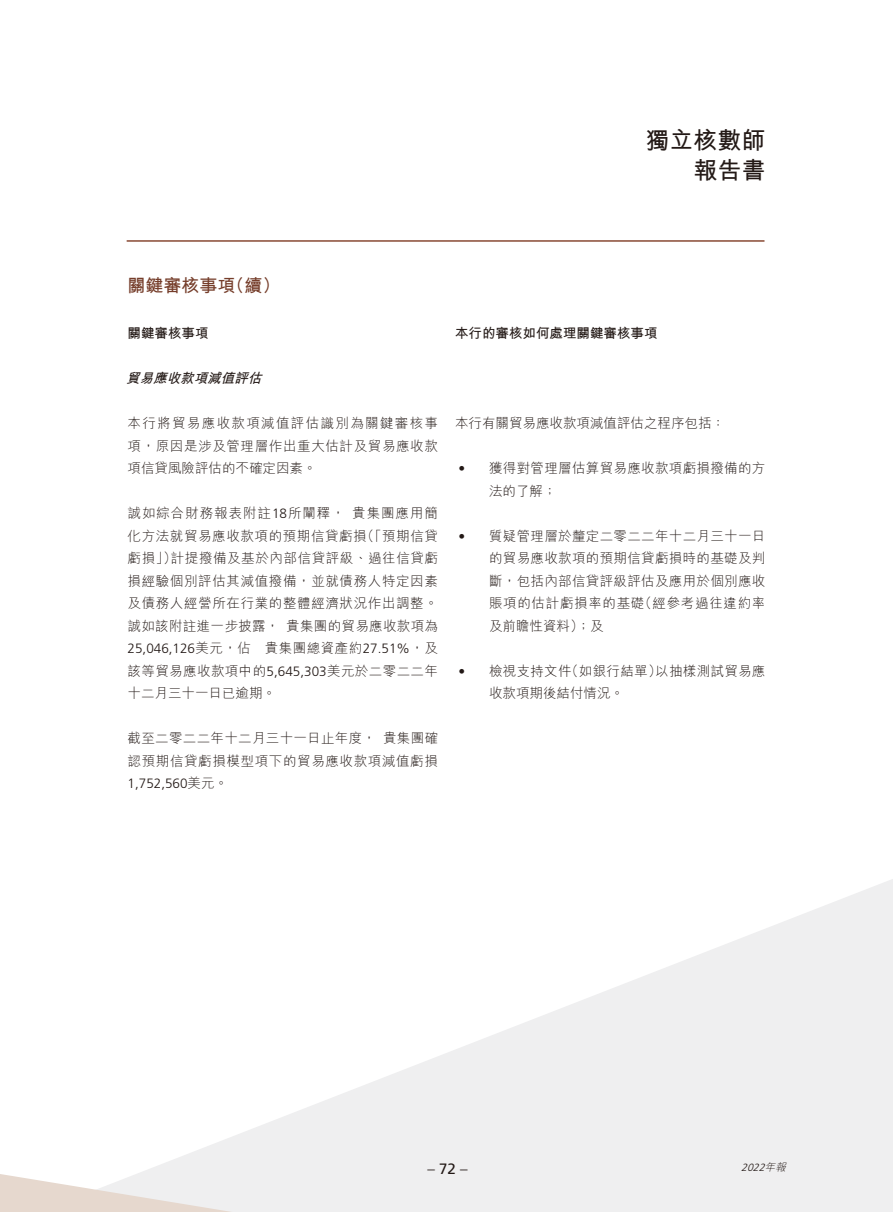
<style>
.page{position:relative;width:893px;height:1212px;background:#fff}
.page>*{position:absolute;margin:0;border:0;box-sizing:border-box;transform-origin:0 0}
.t1{font:700 24px/30px "M Hei HK";color:#231916;text-align:right}
.t2{font:700 18px "M Hei HK";color:#753d2a}
.t3{font:300 15px "Frutiger LT Std";color:#231916}
.t4{font:300 13.5px/22.5px "M Hei HK";letter-spacing:.025em;color:#231916}
.t5{font:300 13.5px/22.5px "M Hei HK";letter-spacing:.045em;color:#231916}
.t6{font:300 13.5px "M Hei HK";color:#231916}
.t7{font:300 13.5px "Frutiger LT Std";color:#231916}
.t8{font:700 13.5px "M Hei HK";color:#231916}
.t9{font:300 13.5px/22.5px "M Hei HK";letter-spacing:.05em;color:#231916}
.t10{font:300 13.5px "M Hei HK";letter-spacing:.07em;color:#231916}
.t11{font:italic 700 13.5px "M Hei HK";color:#231916}
.t12{font:italic 300 10.5px "Frutiger LT Std";color:#231916}
.t13{font:italic 300 10.5px "M Hei HK";color:#231916}
.s1{font-family:"Frutiger LT Std"}
.s2{font-family:"M Hei HK"}
.s3{font-weight:400}
</style>
<div class="page">
<svg style="left:138px;top:879px;width:755px;height:333px;fill:#efeff0"></svg>
<svg style="left:0;top:1174px;width:310px;height:38px"></svg>
<hr style="left:127px;top:240px;width:637px;height:2px;background:#884933">
<h1 class="t1" style="left:645px;top:123px;width:121px">獨立核數師報告書</h1>
<h2 class="t2" style="left:128px;top:273px;width:109px">關鍵審核事項</h2>
<h2 class="t2" style="left:227px;top:273px;width:55px">（續(</h2>
<p class="t8" style="left:128px;top:323px;width:82px">關鍵審核事項</p>
<p class="t11" style="left:126px;top:368px;width:141px">貿易應收款項減值評估</p>
<p class="t4" style="left:128px;top:412px;width:312px;text-align:justify">本行將貿易應收款項減值評估識別為關鍵審核事項，原因是涉及管理層作出重大估計及貿易應收款項信貸風險評估的不確定因素。</p>
<p class="t4" style="left:352px;top:502px;width:87px">貴集團應用簡</p>
<p class="t10" style="left:128px;top:506px;width:219px">誠如綜合財務報表附註<span class="s1">18</span>所闡釋，</p>
<p class="t5" style="left:171px;top:524px;width:269px;text-indent:-43px">化方法就貿易應收款項的預期信貸虧損<br>計提撥備及基於內部信貸評級、過往信貸虧</p>
<p class="t4" style="left:361px;top:524px;width:79px">（「預期信貸</p>
<p class="t4" style="left:128px;top:547px;width:51px">虧損」）</p>
<p class="t5" style="left:128px;top:569px;width:312px">損經驗個別評估其減值撥備，並就債務人特定因素</p>
<p class="t5" style="left:128px;top:592px;width:312px">及債務人經營所在行業的整體經濟狀況作出調整。</p>
<p class="t4" style="left:286px;top:614px;width:153px">貴集團的貿易應收款項為</p>
<p class="t4" style="left:265px;top:614px;width:175px;text-indent:-137px">誠如該附註進一步披露，<br>貴集團總資產約<span class="s1">27.51%</span>，及</p>
<p class="t7" style="left:128px;top:641px;width:125px">25,046,126<span class="s2">美元，佔</span></p>
<p class="t4" style="left:128px;top:659px;width:312px">該等貿易應收款項中的<span class="s1">5,645,303</span>美元於二零二二年十二月三十一日已逾期。</p>
<p class="t4" style="left:383px;top:727px;width:56px">貴集團確</p>
<p class="t5" style="left:128px;top:727px;width:312px">截至二零二二年十二月三十一日止年度，<br>認預期信貸虧損模型項下的貿易應收款項減值虧損</p>
<p class="t7" style="left:128px;top:776px;width:102px">1,752,560<span class="s2">美元。</span></p>
<p class="t8" style="left:455px;top:323px;width:204px">本行的審核如何處理關鍵審核事項</p>
<p class="t6" style="left:455px;top:416px;width:271px">本行有關貿易應收款項減值評估之程序包括：</p>
<p class="t4" style="left:489px;top:457px;width:278px">獲得對管理層估算貿易應收款項虧損撥備的方</p>
<p class="t7" style="left:458px;top:461px;width:8px">•</p>
<p class="t7" style="left:458px;top:528px;width:8px">•</p>
<p class="t7" style="left:458px;top:663px;width:8px">•</p>
<p class="t4" style="left:489px;top:479px;width:69px">法的了解;</p>
<p class="t4" style="left:489px;top:524px;width:278px">質疑管理層於釐定二零二二年十二月三十一日</p>
<p class="t4" style="left:489px;top:547px;width:278px;text-align:right">的貿易應收款項的預期信貸虧損時的基礎及判斷，包括內部信貸評級評估及應用於個別應收（經參考過往違約率</p>
<p class="t9" style="left:489px;top:592px;width:157px">賬項的估計虧損率的基礎及前瞻性資料）；及</p>
<p class="t4" style="left:565px;top:659px;width:98px">（如銀行結單）</p>
<p class="t4" style="left:489px;top:659px;width:84px">檢視支持文件</p>
<p class="t4" style="left:655px;top:659px;width:112px">以抽樣測試貿易應</p>
<p class="t6" style="left:489px;top:686px;width:136px">收款項期後結付情況。</p>
<p class="t3" style="left:428px;top:1161px;width:42px">–<span class="s3">72</span>–</p>
<p class="t13" style="left:765px;top:1162px;width:25px">年報</p>
<p class="t12" style="left:741px;top:1162px;width:28px">2022</p>
</div>
